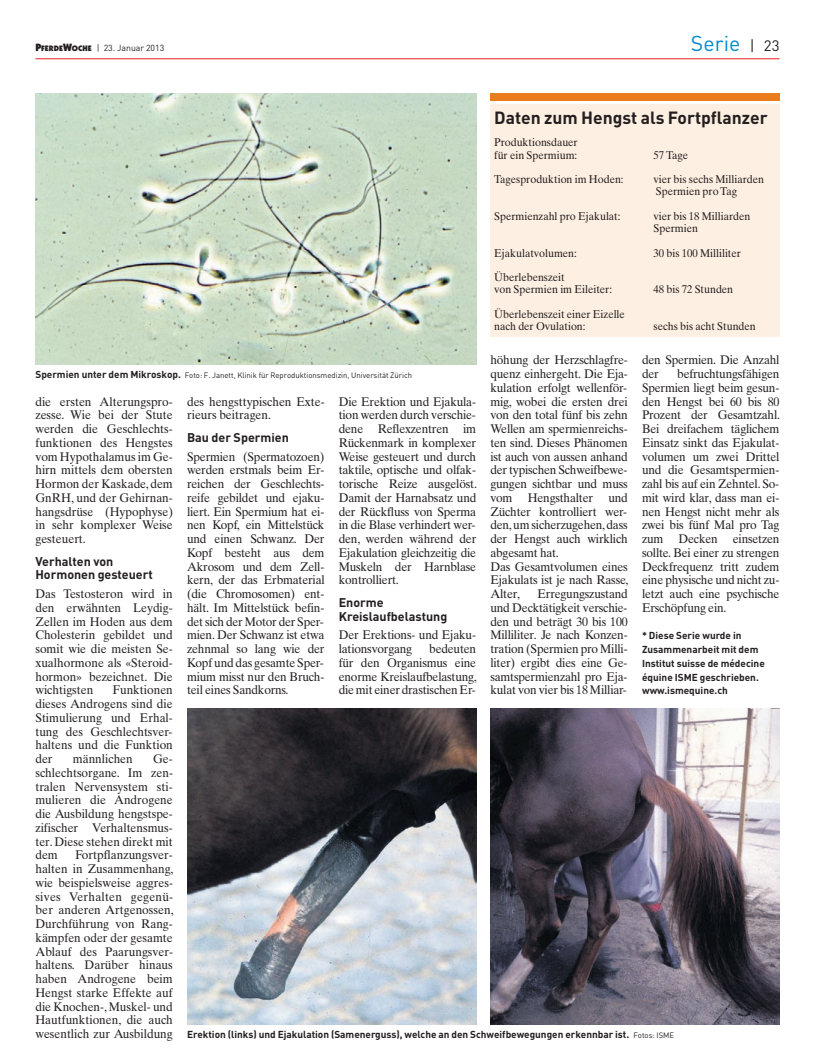
<style>
.page{position:relative;width:815px;height:1063px;background:#fff}
.page>*{position:absolute;margin:0;border:0;box-sizing:border-box;transform-origin:0 0}
.t1{font:21.25px "DIN";color:#0089cf}
.t2{font:700 17.5px "DIN";color:#231f20}
.t3{font:12.5px/13.8px "Times Ten";letter-spacing:-.015em;color:#231f20;text-align:justify;scale:.95 1}
.t4{font:700 12.5px/13.8px "DIN";color:#231f20}
.t5{font:11.25px/12.2px "Times Ten";color:#231f20;scale:.95 1}
.t6{font:700 10px/13.8px "DIN";color:#231f20}
.t7{font:8.75px "DIN";color:#231f20}
.t8{font:7.75px "DIN";color:#231f20}
.s1{font-family:"Itc Kabel";font-weight:900;font-size:10.62px}
.s2{font-family:"Itc Kabel";font-weight:900;font-size:8px}
.s3{font-size:15px;color:#231f20}
.s4{font-weight:700;font-size:10px}
.s5{font-weight:400;font-size:7.75px}
</style>
<div class="page">
<hr style="left:35px;top:58px;width:745px;height:1px;background:#ee1d23">
<img style="left:187px;top:708px;width:289px;height:316px">
<div style="left:490px;top:104px;width:290px;height:232px;background:#fdefe1"></div>
<div style="left:490px;top:93px;width:290px;height:7px;background:#ea7c1d"></div>
<img style="left:490px;top:708px;width:290px;height:316px">
<img style="left:35px;top:93px;width:441px;height:271px">
<p class="t7" style="left:35px;top:43px;width:130px"><span class="s1">P</span><span class="s2">FERDE</span><span class="s1">W</span><span class="s2">OCHE</span> | 23. Januar 2013</p>
<h1 class="t1" style="left:691px;top:30px;width:90px">Serie <span class="s3">| 23</span></h1>
<h2 class="t2" style="left:494px;top:107px;width:275px">Daten zum Hengst als Fortpflanzer</h2>
<p class="t5" style="left:494px;top:136px;width:89px">Produktionsdauer für ein Spermium:</p>
<p class="t5" style="left:654px;top:149px;width:38px">57 Tage</p>
<p class="t5" style="left:494px;top:173px;width:138px">Tagesproduktion im Hoden:</p>
<p class="t5" style="left:654px;top:173px;width:118px">vier bis sechs Milliarden<br>Spermien pro Tag</p>
<p class="t5" style="left:494px;top:210px;width:134px">Spermienzahl pro Ejakulat:</p>
<p class="t5" style="left:653px;top:210px;width:103px">vier bis 18 Milliarden<br>Spermien</p>
<p class="t5" style="left:494px;top:247px;width:89px">Ejakulatvolumen:</p>
<p class="t5" style="left:654px;top:247px;width:93px">30 bis 100 Milliliter</p>
<p class="t5" style="left:494px;top:271px;width:126px">Überlebenszeit<br>von Spermien im Eileiter:</p>
<p class="t5" style="left:653px;top:283px;width:85px">48 bis 72 Stunden</p>
<p class="t5" style="left:494px;top:308px;width:139px">Überlebenszeit einer Eizelle nach der Ovulation:</p>
<p class="t5" style="left:654px;top:320px;width:109px">sechs bis acht Stunden</p>
<p class="t3" style="left:490px;top:353px;width:147px;text-align:left">höhung der Herzschlagfre&shy;quenz einhergeht. Die Eja&shy;kulation erfolgt wellenför&shy;mig, wobei die ersten drei von den total fünf bis zehn<br>Wellen am spermienreichs - ten sind. Dieses Phänomen ist auch von aussen anhand der typischen Schweifbewe&shy;gungen sichtbar und muss vom Hengsthalter und<br>Züchter kontrolliert wer&shy;den, um sicherzugehen, dass der Hengst auch wirklich abgesamt hat.<br>Das Gesamtvolumen eines<br>Ejakulats ist je nach Rasse,<br>Alter,</p>
<p class="t3" style="left:642px;top:353px;width:146px">den Spermien. Die Anzahl der</p>
<p class="t3" style="left:642px;top:367px;width:147px;text-indent:35px">befruchtungsfähigen Spermien liegt beim gesun&shy;den Hengst bei 60 bis 80<br>Prozent der Gesamtzahl.<br>Bei dreifachem täglichem Einsatz sinkt das Ejakulat&shy;volumen um zwei Drittel und die Gesamt sper mi en - zahl bis auf ein Zehntel. So&shy;mit wird klar, dass man ei&shy;nen Hengst nicht mehr als zwei bis fünf Mal pro Tag zum Decken einsetzen sollte. Bei einer zu strengen Deckfrequenz tritt zudem eine physische und nicht zu&shy;letzt auch eine psychische Erschöpfung ein.</p>
<p class="t6" style="left:642px;top:628px;width:124px">* Diese Serie wurde in<br>Zusammenarbeit mit dem<br>Institut suisse de médecine équine ISME geschrieben. www.ismequine.ch</p>
<p class="t8" style="left:35px;top:370px;width:378px"><span class="s4">Spermien unter dem Mikroskop.</span> Foto: F. Janett, Klinik für Reproduktionsmedizin, Universität Zürich</p>
<p class="t3" style="left:35px;top:394px;width:146px">die ersten Alterungspro&shy;zesse. Wie bei der Stute werden die Geschlechts&shy;funktionen des Hengstes vom Hypothalamus im Ge&shy;hirn mittels dem obersten Hormon der Kaskade, dem GnRH, und der Gehirnan&shy;hangsdrüse (Hypophyse) in sehr komplexer Weise gesteuert.</p>
<p class="t4" style="left:35px;top:554px;width:119px">Verhalten von<br>Hormonen gesteuert</p>
<p class="t3" style="left:35px;top:587px;width:146px">Das Testosteron wird in den erwähnten Leydig-Zellen im Hoden aus dem Cholesterin gebildet und somit wie die meisten Se&shy;xualhormone als «Steroid&shy;hormon» bezeichnet. Die wichtigsten</p>
<p class="t3" style="left:187px;top:394px;width:146px">des hengsttypischen Exte&shy;rieurs beitragen.</p>
<p class="t4" style="left:187px;top:430px;width:103px">Bau der Spermien</p>
<p class="t3" style="left:187px;top:449px;width:146px">Spermien (Spermatozoen) werden erstmals beim Er&shy;reichen der Geschlechts&shy;reife gebildet und ejaku&shy;liert. Ein Spermium hat ei&shy;nen Kopf, ein Mittelstück und einen Schwanz. Der Kopf besteht aus dem Akrosom und dem Zell&shy;kern, der das Erbmaterial (die Chromosomen) ent&shy;hält. Im Mittelstück befin&shy;det sich der Motor der Sper&shy;mien. Der Schwanz ist etwa zehnmal so lang wie der Kopf und das gesamte Sper&shy;mium misst nur den Bruch&shy;teil eines Sandkorns.</p>
<p class="t3" style="left:339px;top:394px;width:147px">Die Erektion und Ejakula&shy;tion werden durch verschie&shy;dene Reflexzentren im Rückenmark in komplexer Weise gesteuert und durch taktile, optische und olfak&shy;torische Reize ausgelöst.<br>Damit der Harnabsatz und der Rückfluss von Sperma in die Blase verhindert wer&shy;den, werden während der Ejakulation gleichzeitig die Muskeln der Harnblase kontrolliert.</p>
<p class="t4" style="left:339px;top:595px;width:110px">Enorme<br>Kreislaufbelastung</p>
<p class="t3" style="left:339px;top:628px;width:146px">Der Erektions- und Ejaku&shy;lationsvorgang</p>
<p class="t3" style="left:490px;top:587px;width:146px;text-indent:47px">Erregungszustand und Decktätigkeit verschie&shy;den und beträgt 30 bis 100<br>Milliliter. Je nach Konzen&shy;tration (Spermien pro Milli&shy;liter) ergibt dies eine Ge&shy;samtspermienzahl pro Eja&shy;kulat von vier bis 18 Milliar-</p>
<p class="t3" style="left:339px;top:642px;width:147px;text-indent:91px">bedeuten für den Organismus eine enorme Kreislaufbelas tung, die mit einer drastischen Er-</p>
<p class="t3" style="left:35px;top:683px;width:146px;text-indent:77px">Funktionen dieses Androgens sind die Stimulierung und Erhal&shy;tung des Geschlechtsver&shy;haltens und die Funktion der</p>
<p class="t3" style="left:73px;top:752px;width:65px">männlichen</p>
<p class="t3" style="left:35px;top:752px;width:146px;text-indent:118px">Ge - schlechts or ga ne. Im zen&shy;tralen Nervensystem sti&shy;mulieren die Androgene die Ausbildung hengstspe&shy;zifischer Verhaltensmus - ter. Diese stehen direkt mit dem</p>
<p class="t3" style="left:35px;top:848px;width:147px;text-indent:40px">Fortpflanzungsver&shy;halten in Zusammenhang, wie beispielsweise aggres&shy;sives Verhalten gegenü&shy;ber anderen Artgenossen, Durchführung von Rang&shy;kämpfen oder der gesamte Ablauf des Paarungsver&shy;haltens. Darüber hinaus haben Androgene beim Hengst starke Effekte auf die Knochen-, Muskel- und Hautfunktionen, die auch wesentlich zur Ausbildung</p>
<p class="t6" style="left:187px;top:1027px;width:489px">Erektion (links) und Ejakulation (Samenerguss), welche an den Schweifbewegungen erkennbar ist. <span class="s5">Fotos: ISME</span></p>
</div>
